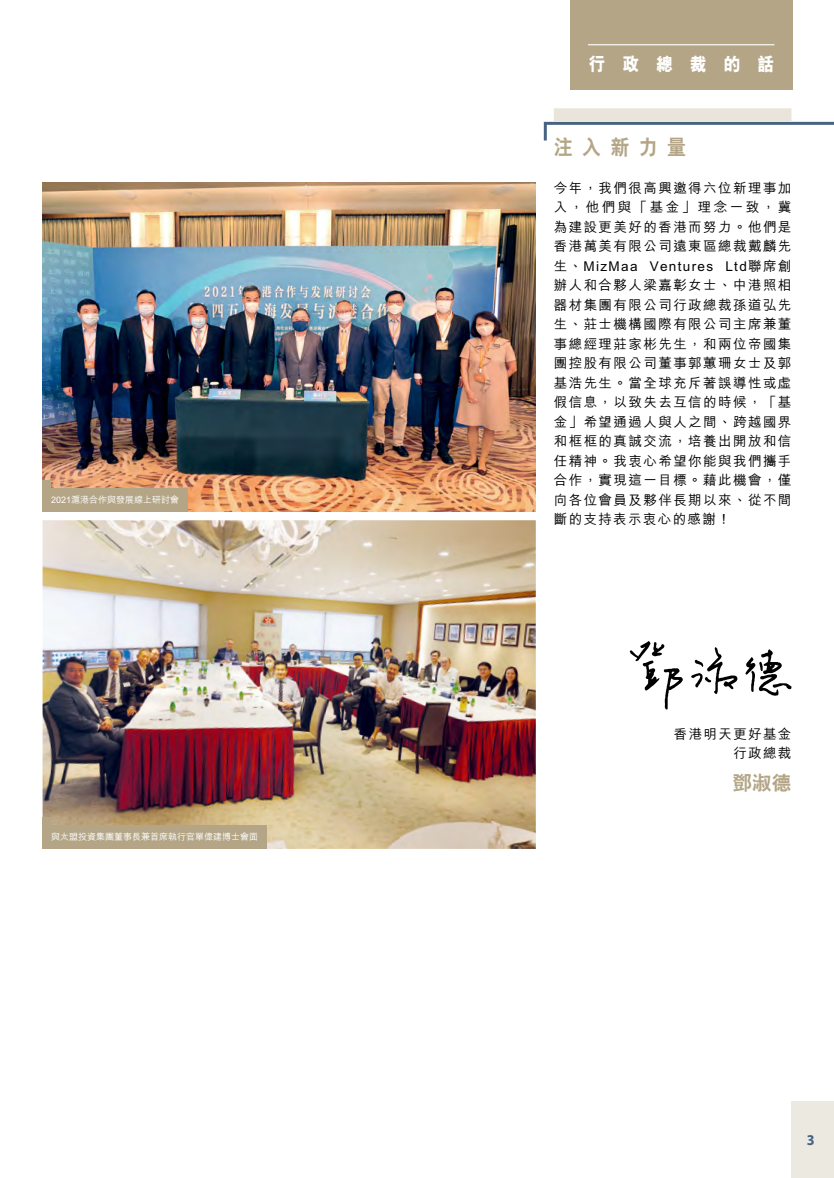
<style>
.page{position:relative;width:834px;height:1178px;background:#fff}
.page>*{position:absolute;margin:0;border:0;box-sizing:border-box;transform-origin:0 0}
.Sub-head-chi-RH{font:800 21px "C Hei 2 HK";letter-spacing:.5em;color:#b3a586;scale:.9 1}
.content-chi{font:800 19.5px "C Hei 2 HK";color:#b3a586}
.t1{font:800 18.75px "M Hei HK";letter-spacing:1em;color:#fff;scale:.9 1}
.t2{font:700 15px "Myriad Pro";color:#476283;scale:.95 1}
.content-chi-2{font:500 13.5px/19.5px "M Hei HK";letter-spacing:.105em;color:#000;text-align:justify}
.caption-chi{font:500 9px "M Hei HK";color:#fff}
</style>
<div class="page">
<img style="left:43px;top:183px;width:492px;height:328px">
<img style="left:43px;top:520px;width:492px;height:329px">
<svg style="left:629px;top:641px;width:162px;height:69px"></svg>
<svg style="left:543px;top:120px;width:290px;height:21px"></svg>
<div style="left:553px;top:108px;width:238px;height:14px;background:#eae5da"></div>
<div style="left:43px;top:825px;width:224px;height:24px;background:#b3a586"></div>
<div style="left:43px;top:817px;width:8px;height:32px;background:#b3a586"></div>
<div style="left:43px;top:488px;width:145px;height:23px;background:#b3a586"></div>
<div style="left:43px;top:479px;width:8px;height:32px;background:#b3a586"></div>
<div style="left:791px;top:1101px;width:42px;height:77px;background:#ece9e1"></div>
<div style="left:570px;top:0;width:222px;height:89px;background:#b3a586"></div>
<hr style="left:588px;top:44px;width:186px;height:1px;background:#fff">
<p class="caption-chi" style="left:51px;top:493px;width:130px">2021滬港合作與發展線上研討會</p>
<p class="caption-chi" style="left:51px;top:830px;width:209px">與太盟投資集團董事長兼首席執行官單偉建博士會面</p>
<h3 class="t1" style="left:588px;top:51px;width:208px">行政總裁的話</h3>
<p class="Sub-head-chi-RH" style="left:553px;top:133px;width:149px">注入新力量</p>
<p class="content-chi-2" style="left:553px;top:177px;width:239px">今年，我們很高興邀得六位新理事加入，他們與「基金」理念一致，冀為建設更美好的香港而努力。他們是香港萬美有限公司遠東區總裁戴麟先生、MizMaa Ventures Ltd聯席創辦人和合夥人梁嘉彰女士、中港照相器材集團有限公司行政總裁孫道弘先生、莊士機構國際有限公司主席兼董事總經理莊家彬先生，和兩位帝國集團控股有限公司董事郭蕙珊女士及郭基浩先生。當全球充斥著誤導性或虛假信息，以致失去互信的時候，「基金」希望通過人與人之間、跨越國界和框框的真誠交流，培養出開放和信任精神。我衷心希望你能與我們攜手合作，實現這一目標。藉此機會，僅向各位會員及夥伴長期以來、從不間斷的支持表示衷心的感謝！</p>
<p class="content-chi-2" style="left:673px;top:723px;width:119px;text-align:right">香港明天更好基金行政總裁</p>
<p class="content-chi" style="left:732px;top:769px;width:60px">鄧淑德</p>
<p class="t2" style="left:806px;top:1132px;width:10px">3</p>
</div>
